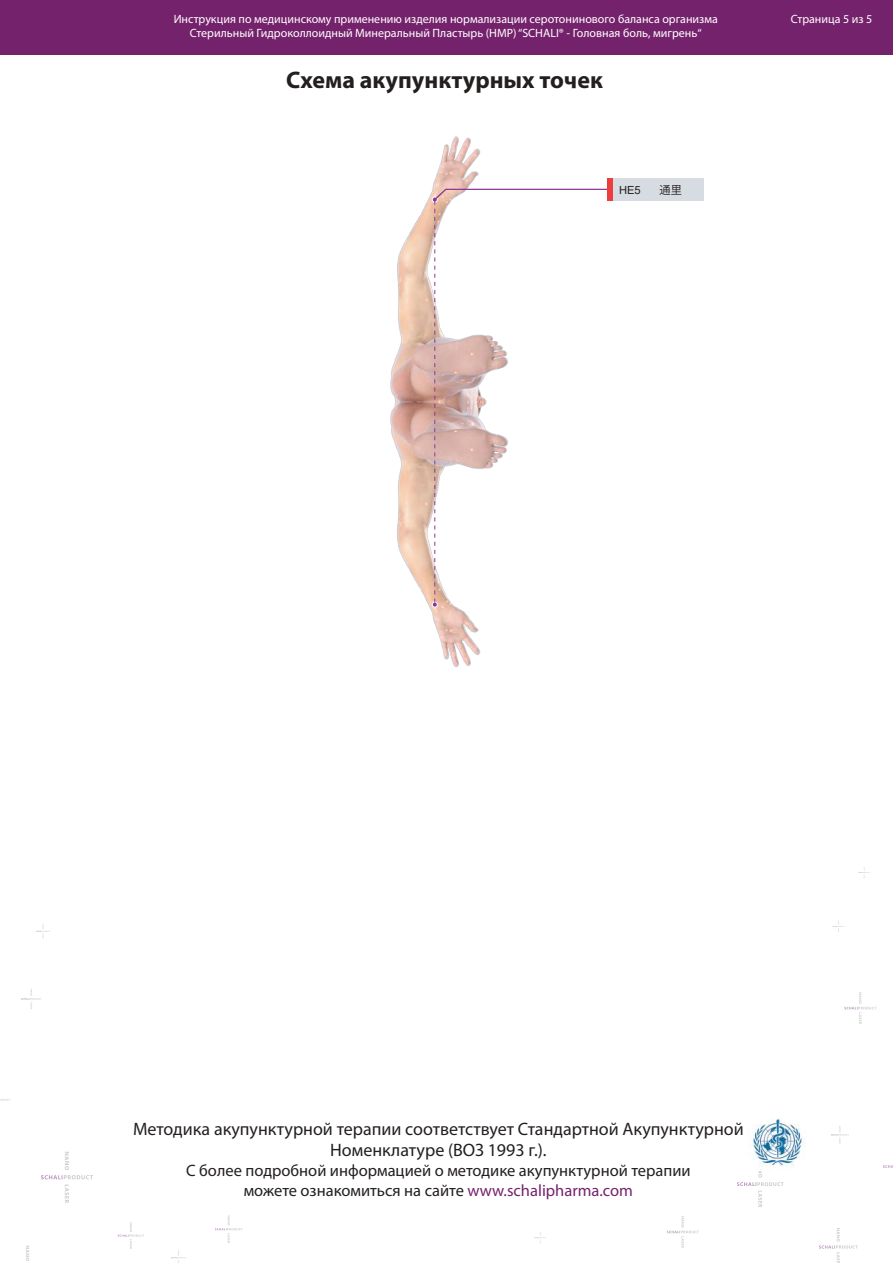
<style>
.page{position:relative;width:893px;height:1263px;background:#fff}
.page>*{position:absolute;margin:0;border:0;box-sizing:border-box;transform-origin:0 0}
.t1{font:700 24px "Myriad Pro";color:#241f1f}
.t2{font:18px/21.6px "Myriad Pro";color:#241f1f;text-align:center}
.t3{font:16.5px/19.8px "Myriad Pro";color:#241f1f;text-align:center}
.t4{font:12px/14.4px "Myriad Pro";color:#fff;text-align:center}
.t5{font:11.1px "Arial";color:#231f20}
.t6{font:11.1px "Koz Go Pr 6 N";color:#231f20}
.s1{color:#75226c}
</style>
<div class="page">
<div style="left:0;top:0;width:893px;height:54px;background:#75226c"></div>
<svg style="left:41px;top:1152px;width:52px;height:51px"></svg>
<svg style="left:0;top:1099px;width:10px;height:2px"></svg>
<svg style="left:118px;top:1222px;width:26px;height:27px"></svg>
<svg style="left:171px;top:1250px;width:15px;height:13px"></svg>
<svg style="left:215px;top:1215px;width:28px;height:28px"></svg>
<svg style="left:26px;top:1246px;width:4px;height:15px"></svg>
<svg style="left:21px;top:989px;width:21px;height:20px"></svg>
<svg style="left:36px;top:924px;width:13px;height:15px"></svg>
<svg style="left:667px;top:1216px;width:32px;height:32px"></svg>
<svg style="left:737px;top:1170px;width:47px;height:37px"></svg>
<svg style="left:819px;top:1228px;width:39px;height:35px"></svg>
<svg style="left:883px;top:1165px;width:10px;height:3px"></svg>
<svg style="left:831px;top:1126px;width:18px;height:18px"></svg>
<svg style="left:534px;top:1232px;width:12px;height:11px"></svg>
<svg style="left:844px;top:992px;width:32px;height:32px"></svg>
<svg style="left:833px;top:921px;width:11px;height:11px"></svg>
<svg style="left:858px;top:867px;width:12px;height:11px"></svg>
<img style="left:752px;top:1118px;width:53px;height:50px">
<img style="left:390px;top:136px;width:314px;height:531px">
<svg style="left:432px;top:189px;width:176px;height:418px"></svg>
<div style="left:607px;top:179px;width:97px;height:22px;background:#d7dbe2"></div>
<div style="left:607px;top:179px;width:5px;height:22px;background:#ee3d3d"></div>
<p class="t4" style="left:174px;top:11px;width:546px">Инструкция по медицинскому применению изделия нормализации серотонинового баланса организма<br>Стерильный Гидроколлоидный Минеральный Пластырь (HMP) “SCHALI® - Головная боль, мигрень“</p>
<h1 class="t1" style="left:286px;top:65px;width:318px">Схема акупунктурных точек</h1>
<p class="t5" style="left:619px;top:182px;width:23px">HE5</p>
<p class="t6" style="left:660px;top:184px;width:24px">通里</p>
<p class="t4" style="left:791px;top:11px;width:83px">Страница 5 из 5</p>
<h2 class="t2" style="left:133px;top:1117px;width:612px">Методика акупунктурной терапии соответствует Стандартной Акупунктурной<br>Номенклатуре (ВОЗ 1993 г.).</h2>
<h3 class="t3" style="left:186px;top:1160px;width:506px">С более подробной информацией о методике акупунктурной терапии можете ознакомиться на сайте <span class="s1">www.schalipharma.com</span></h3>
</div>
